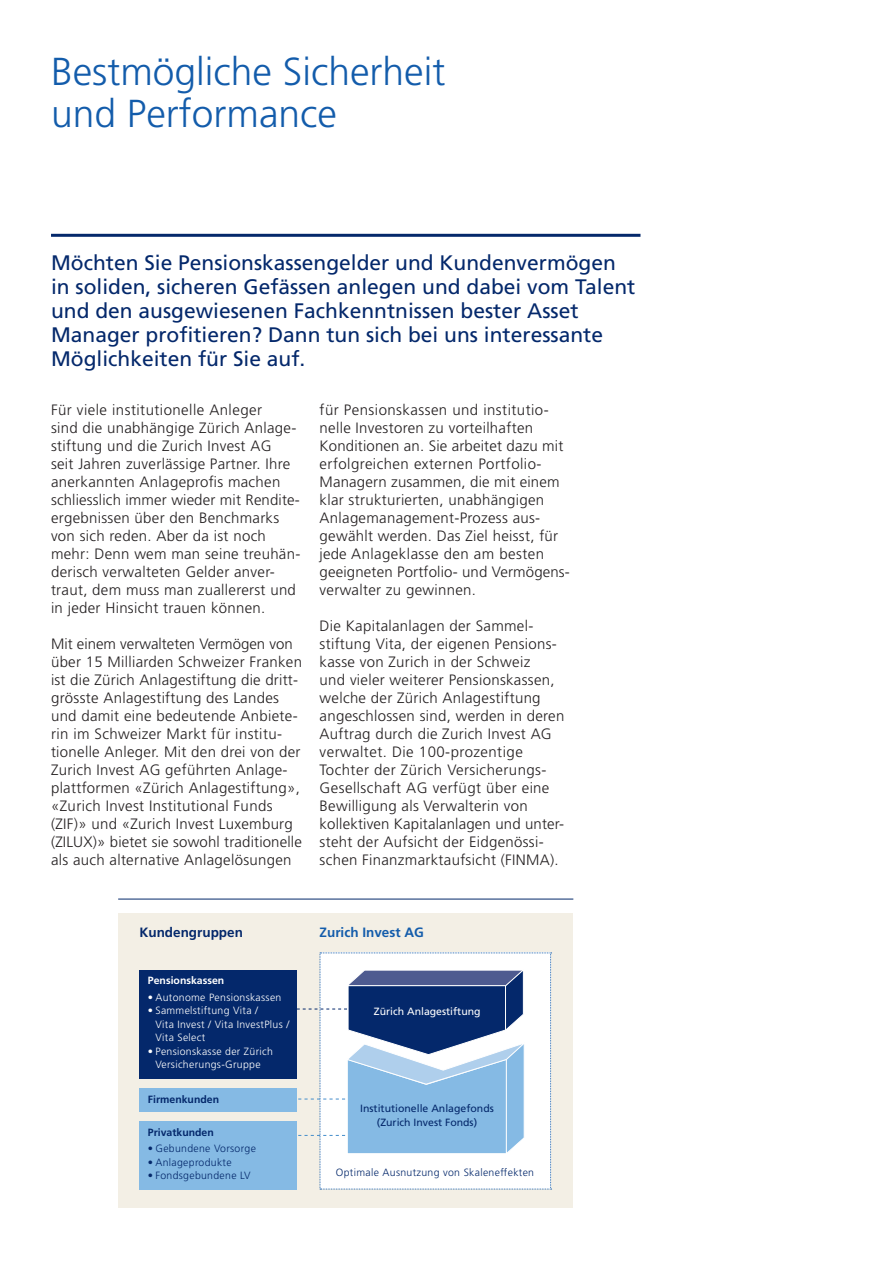
<style>
.page{position:relative;width:893px;height:1263px;background:#fff}
.page>*{position:absolute;margin:0;border:0;box-sizing:border-box;transform-origin:0 0}
.t1{font:300 39px/42px "Frutiger";color:#135cab}
.t2{font:21px/24px "Frutiger";color:#04286b}
.t3{font:300 15px/18px "Frutiger";letter-spacing:.02em;color:#231f20}
.t4{font:700 13.5px "Frutiger";color:#135cab}
.t5{font:700 13.5px "Frutiger";color:#04286b}
.t6{font:300 10.5px/13.5px "Frutiger";letter-spacing:.03em;color:#fff}
.t7{font:300 10.5px "Frutiger";letter-spacing:.03em;color:#04286b}
.t8{font:10.5px/13.5px "Frutiger";color:#04286b;text-align:center}
.t9{font:700 10.5px "Frutiger";color:#04286b}
.t10{font:10.5px "Frutiger";color:#fff}
.t11{font:700 10.5px "Frutiger";color:#fff}
</style>
<div class="page">
<div style="left:118px;top:913px;width:455px;height:295px;background:#f3efe5"></div>
<hr style="left:51px;top:234px;width:589px;height:3px;background:#04286b">
<hr style="left:118px;top:899px;width:455px;height:1px;background:#04286b">
<div style="left:139px;top:970px;width:158px;height:108px;background:#04286b"></div>
<div style="left:139px;top:1121px;width:158px;height:68px;background:#85bae4"></div>
<div style="left:139px;top:1088px;width:158px;height:23px;background:#85bae4"></div>
<svg style="left:292px;top:952px;width:260px;height:238px;background:#adc1d8"></svg>
<h1 class="t1" style="left:51px;top:50px;width:396px">Bestmögliche Sicherheit und Performance</h1>
<p class="t2" style="left:51px;top:250px;width:586px">Möchten Sie Pensionskassengelder und Kundenvermögen in soliden, sicheren Gefässen anlegen und dabei vom Talent und den ausgewiesenen Fachkenntnissen bester Asset Manager profitieren? Dann tun sich bei uns interessante Möglichkeiten für Sie auf.</p>
<p class="t3" style="left:51px;top:401px;width:251px">Für viele institutionelle Anleger<br>sind die unabhängige Zürich Anlage&shy;stiftung und die Zurich Invest AG<br>seit Jahren zuverlässige Partner. Ihre anerkannten Anlageprofis machen schliesslich immer wieder mit Rendite&shy;ergebnissen über den Benchmarks von sich reden. Aber da ist noch mehr: Denn wem man seine treuhän&shy;derisch verwalteten Gelder anver&shy;traut, dem muss man zuallererst und in jeder Hinsicht trauen können.</p>
<p class="t3" style="left:51px;top:635px;width:253px">Mit einem verwalteten Vermögen von über 15 Milliarden Schweizer Franken ist die Zürich Anlagestiftung die dritt&shy;grösste Anlagestiftung des Landes und damit eine bedeutende Anbiete&shy;rin im Schweizer Markt für institu&shy;tionelle Anleger. Mit den drei von der Zurich Invest AG geführten Anlage&shy;plattformen «Zürich Anlagestiftung», «Zurich Invest Institutional Funds (ZIF)» und «Zurich Invest Luxemburg (ZILUX)» bietet sie sowohl traditionelle als auch alternative Anlagelösungen</p>
<p class="t3" style="left:320px;top:401px;width:252px">für Pensionskassen und institutio&shy;nelle Investoren zu vorteilhaften Konditionen an. Sie arbeitet dazu mit erfolgreichen externen Portfolio-Managern zusammen, die mit einem klar strukturierten, unabhängigen Anlagemanagement-Prozess aus&shy;gewählt werden. Das Ziel heisst, für jede Anlageklasse den am besten geeigneten Portfolio- und Vermögens&shy;verwalter zu gewinnen.</p>
<p class="t3" style="left:320px;top:617px;width:246px">Die Kapitalanlagen der Sammel&shy;stiftung Vita, der eigenen Pensions&shy;kasse von Zurich in der Schweiz<br>und vieler weiterer Pensionskassen, welche der Zürich Anlagestiftung angeschlossen sind, werden in deren Auftrag durch die Zurich Invest AG verwaltet. Die 100-prozentige Tochter der Zürich Versicherungs-Gesellschaft AG verfügt über eine Bewilligung als Verwalterin von kollektiven Kapitalanlagen und unter&shy;steht der Aufsicht der Eidgenössi&shy;schen Finanzmarktaufsicht (FINMA).</p>
<p class="t5" style="left:139px;top:925px;width:105px">Kundengruppen</p>
<p class="t4" style="left:320px;top:925px;width:106px">Zurich Invest AG</p>
<p class="t11" style="left:148px;top:974px;width:78px">Pensionskassen</p>
<p class="t6" style="left:148px;top:990px;width:135px">• Autonome Pensionskassen</p>
<p class="t6" style="left:155px;top:1004px;width:135px;text-indent:-7px">• Sammelstiftung Vita /<br>Vita Invest / Vita InvestPlus /<br>Vita Select</p>
<p class="t6" style="left:148px;top:1044px;width:127px;text-align:center">• Pensionskasse der Zürich<br>Versicherungs-Gruppe</p>
<p class="t9" style="left:148px;top:1093px;width:73px">Firmenkunden</p>
<p class="t9" style="left:148px;top:1126px;width:67px">Privatkunden</p>
<p class="t7" style="left:148px;top:1143px;width:109px">• Gebundene Vorsorge</p>
<p class="t7" style="left:148px;top:1156px;width:85px">• Anlageprodukte</p>
<p class="t7" style="left:148px;top:1170px;width:104px">• Fondsgebundene LV</p>
<p class="t10" style="left:374px;top:1005px;width:108px">Zürich Anlagestiftung</p>
<p class="t8" style="left:360px;top:1102px;width:135px">Institutionelle Anlagefonds (Zurich Invest Fonds)</p>
<p class="t7" style="left:336px;top:1166px;width:200px">Optimale Ausnutzung von Skaleneffekten</p>
</div>
